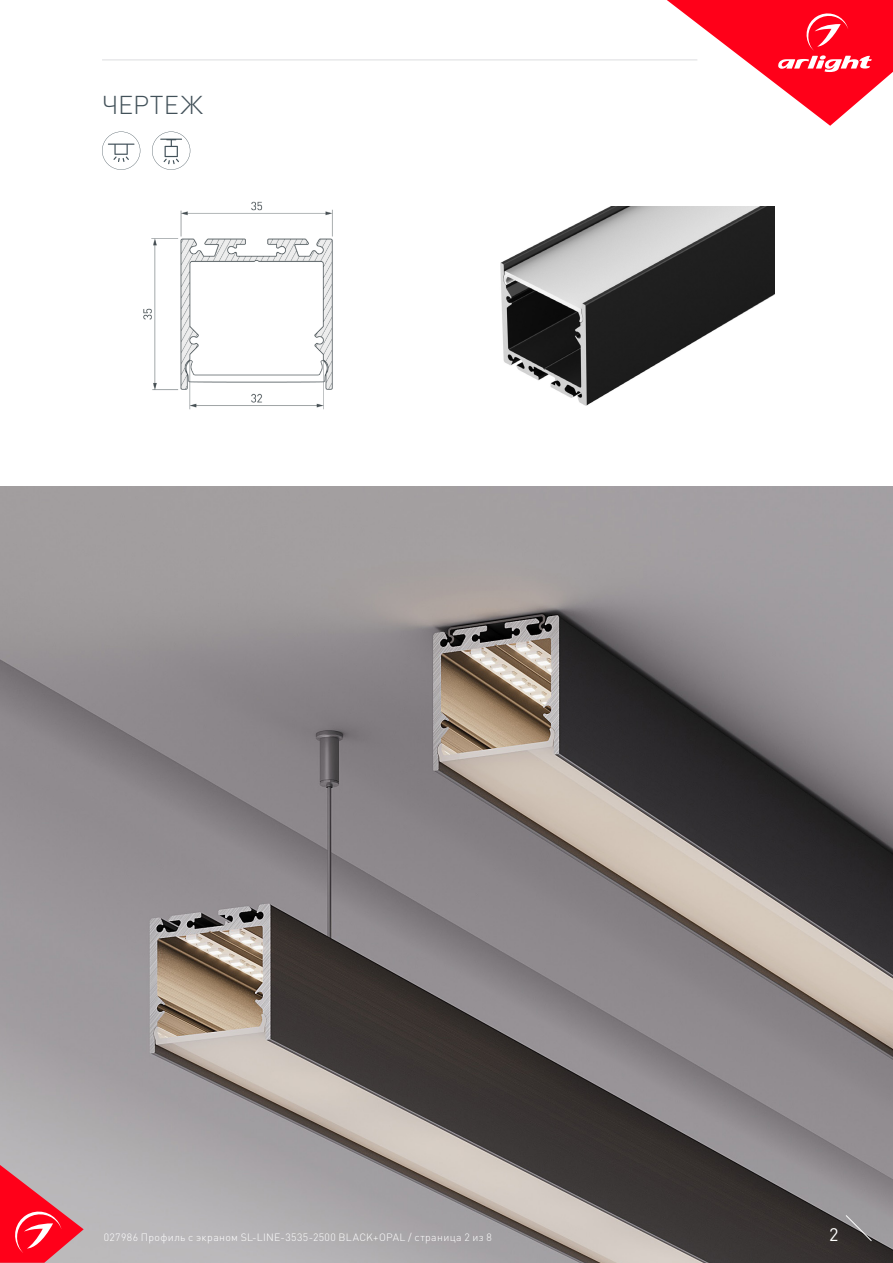
<style>
.page{position:relative;width:893px;height:1263px;background:#fff}
.page>*{position:absolute;margin:0;border:0;box-sizing:border-box;transform-origin:0 0}
.t1{font:300 25.5px "DIN Pro";letter-spacing:.01em;color:#425159}
.t2{font:18px "DIN Pro";color:#fff}
.t3{font:300 10.5px "DIN Pro";letter-spacing:.035em;color:#fff}
</style>
<div class="page">
<img style="left:0;top:487px;width:893px;height:775px">
<svg style="left:0;top:1165px;width:84px;height:98px;background:#e25664"></svg>
<svg style="left:845px;top:1215px;width:27px;height:26px"></svg>
<svg style="left:667px;top:0;width:226px;height:126px"></svg>
<hr style="left:102px;top:60px;width:595px;height:1px;background:#dcdddf">
<svg style="left:102px;top:132px;width:38px;height:38px"></svg>
<svg style="left:152px;top:132px;width:38px;height:38px"></svg>
<img style="left:143px;top:201px;width:190px;height:209px">
<img style="left:500px;top:207px;width:275px;height:199px">
<p class="t1" style="left:102px;top:87px;width:102px">ЧЕРТЕЖ</p>
<p class="t3" style="left:104px;top:1230px;width:390px">027986 Профиль с экраном SL-LINE-3535-2500 BLACK+OPAL / страница 2 из 8</p>
<p class="t2" style="left:829px;top:1222px;width:11px">2</p>
</div>
